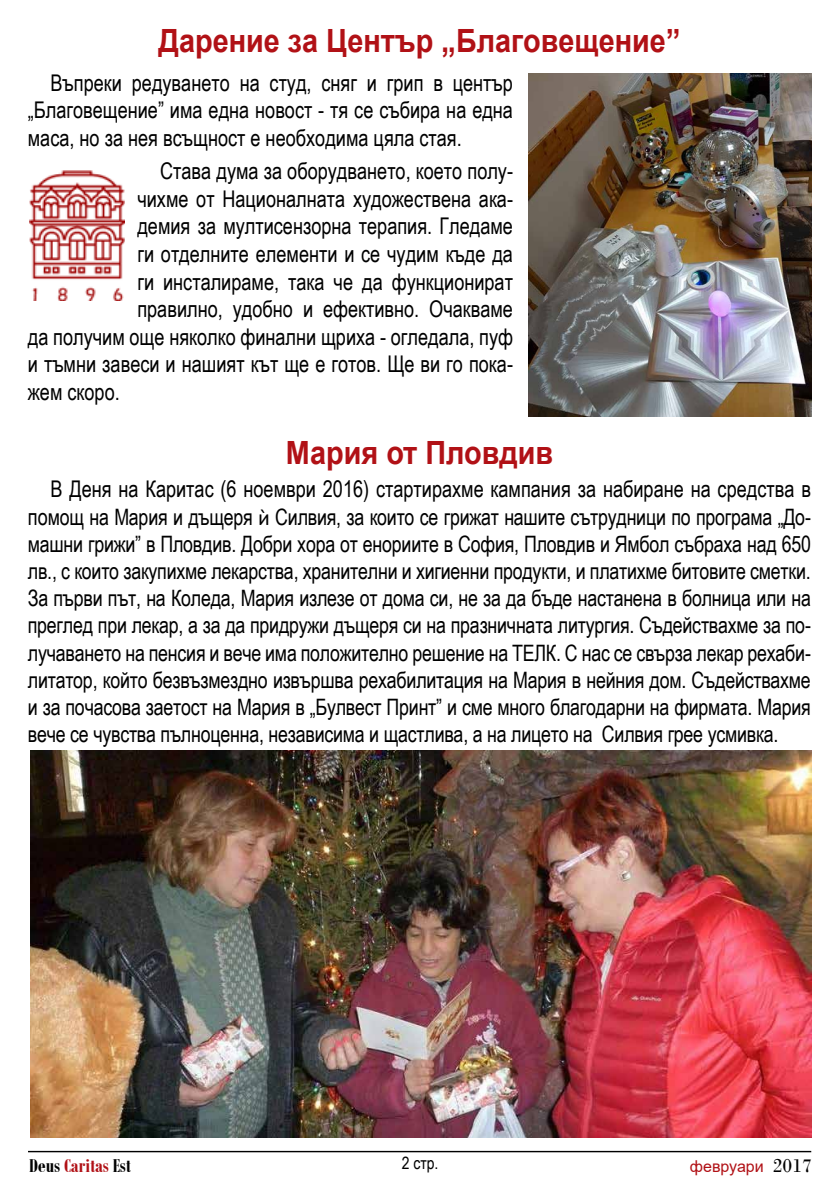
<style>
.page{position:relative;width:840px;height:1191px;background:#fff}
.page>*{position:absolute;margin:0;border:0;box-sizing:border-box;transform-origin:0 0}
.t1{font:700 32px "Arial";color:#b11116;scale:.9 1}
.t2{font:23px/27.6px "Arial Narrow";color:#000;text-align:justify;scale:.96 1}
.t3{font:22.6px/27.2px "Arial Narrow";letter-spacing:-.01em;color:#000;text-align:justify;scale:.96 1}
.t4{font:700 20px "Bodoni MT Condensed";color:#000}
.t5{font:17px "Arial Narrow";color:#000}
.t6{font:16px "Arial";color:#b11116}
.s1{font-size:23px}
.s2{font-family:"Calibri"}
.s3{color:#b11116}
.s4{font-family:"Bodoni";font-size:20px;color:#000}
</style>
<div class="page">
<hr style="left:28px;top:1150px;width:782px;height:2px;background:#000">
<img style="left:528px;top:73px;width:283px;height:343px">
<img style="left:29px;top:170px;width:95px;height:131px">
<img style="left:31px;top:750px;width:779px;height:387px">
<h1 class="t1" style="left:158px;top:18px;width:581px">Дарение за Център „Благовещение”</h1>
<p class="t2" style="left:28px;top:68px;width:506px;text-indent:23px">Въпреки редуването на студ, сняг и грип в център „Благовещение” има една новост - тя се събира на една маса, но за нея всъщност е необходима цяла стая.</p>
<p class="t2" style="left:160px;top:156px;width:369px">Става дума за оборудването, което полу-</p>
<p class="t2" style="left:137px;top:184px;width:392px">чихме от Националната художествена ака-</p>
<p class="t2" style="left:137px;top:211px;width:392px">демия за мултисензорна терапия. Гледаме</p>
<p class="t2" style="left:137px;top:239px;width:392px">ги отделните елементи и се чудим къде да</p>
<p class="t2" style="left:137px;top:267px;width:392px">ги инсталираме, така че да функционират</p>
<p class="t2" style="left:137px;top:294px;width:392px">правилно, удобно и ефективно. Очакваме</p>
<p class="t2" style="left:28px;top:322px;width:506px">да получим още няколко финални щриха - огледала, пуф</p>
<p class="t2" style="left:28px;top:349px;width:506px">и тъмни завеси и нашият кът ще е готов. Ще ви го пока-</p>
<p class="t2" style="left:28px;top:377px;width:97px">жем скоро.</p>
<h1 class="t1" style="left:285px;top:430px;width:298px">Мария от Пловдив</h1>
<p class="t2" style="left:51px;top:474px;width:793px">В Деня на Каритас (6 ноември 2016) стартирахме кампания за набиране на средства в</p>
<p class="t3" style="left:28px;top:502px;width:816px"><span class="s1">по</span>мощ на Мария и дъщеря <span class="s2">ѝ</span> Силвия, за които се грижат нашите сътрудници по програма „До&shy;машни грижи” в Пловдив. Добри хора от енориите в София, Пловдив и Ямбол събраха над 650 лв., с които закупихме лекарства, хранителни и хигиенни продукти, и платихме битовите сметки.<br>За първи път, на Коледа, Мария излезе от дома си, не за да бъде настанена в болница или на преглед при лекар, а за да придружи дъщеря си на празничната литургия. Съдействахме за по&shy;лучаването на пенсия и вече има положително решение на ТЕЛК. С нас се свърза лекар рехаби&shy;литатор, който безвъзмездно извършва рехабилитация на Мария в нейния дом. Съдействахме и за почасова заетост на Мария в „Булвест Принт” и сме много благодарни на фирмата. Мария вече се чувства пълноценна, независима и щастлива, а на лицето на Силвия грее усмивка.</p>
<p class="t4" style="left:29px;top:1153px;width:103px">Deus <span class="s3">Caritas</span> Est</p>
<p class="t5" style="left:401px;top:1150px;width:38px">2 стр.</p>
<p class="t6" style="left:689px;top:1155px;width:123px">февруари <span class="s4">2017</span></p>
</div>
